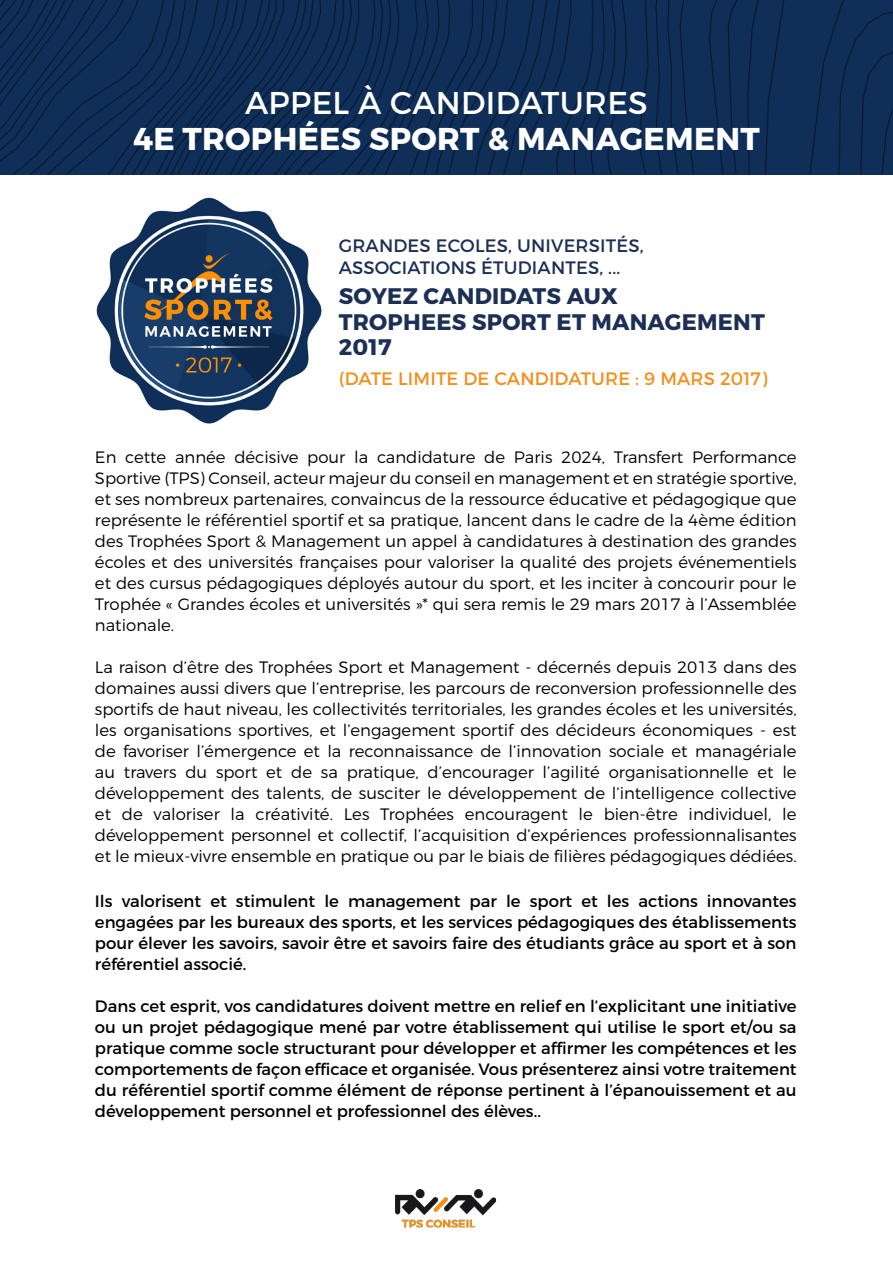
<style>
.page{position:relative;width:893px;height:1263px;background:#fff}
.page>*{position:absolute;margin:0;border:0;box-sizing:border-box;transform-origin:0 0}
.t1{font:700 31.5px "Montserrat";letter-spacing:.01em;color:#fff}
.t2{font:31.5px "Montserrat";letter-spacing:.01em;color:#fff}
.t3{font:700 22.5px/25.5px "Montserrat";letter-spacing:.01em;color:#1c3055}
.t4{font:18px/22.5px "Montserrat";letter-spacing:.01em;color:#1c3055}
.t5{font:18px "Montserrat";letter-spacing:.01em;color:#f38f1c}
.t6{font:300 16.5px/21px "Montserrat";color:#000;text-align:justify}
.t7{font:16.5px/21px "Montserrat";color:#000;text-align:justify}
</style>
<div class="page">
<img style="left:0;top:0;width:893px;height:174px">
<img style="left:96px;top:197px;width:226px;height:227px">
<img style="left:395px;top:1189px;width:102px;height:39px">
<h1 class="t2" style="left:245px;top:83px;width:404px">APPEL À CANDIDATURES</h1>
<h1 class="t1" style="left:133px;top:119px;width:628px">4E TROPHÉES SPORT &amp; MANAGEMENT</h1>
<p class="t4" style="left:339px;top:234px;width:306px">GRANDES ECOLES, UNIVERSITÉS,<br>ASSOCIATIONS ÉTUDIANTES, ...</p>
<h2 class="t3" style="left:339px;top:284px;width:428px">SOYEZ CANDIDATS AUX<br>TROPHEES SPORT ET MANAGEMENT<br>2017</h2>
<p class="t5" style="left:339px;top:368px;width:430px">(DATE LIMITE DE CANDIDATURE : 9 MARS 2017)</p>
<p class="t6" style="left:95px;top:446px;width:703px">En cette année décisive pour la candidature de Paris 2024, Transfert Performance Sportive (TPS) Conseil, acteur majeur du conseil en management et en stratégie sportive, et ses nombreux partenaires, convaincus de la ressource éducative et pédagogique que représente le référentiel sportif et sa pratique, lancent dans le cadre de la 4ème édition des Trophées Sport &amp; Management un appel à candidatures à destination des grandes écoles et des universités françaises pour valoriser la qualité des projets événementiels et des cursus pédagogiques déployés autour du sport, et les inciter à concourir pour le Trophée « Grandes écoles et universités »* qui sera remis le 29 mars 2017 à l’Assemblée nationale.</p>
<p class="t6" style="left:95px;top:656px;width:703px">La raison d’être des Trophées Sport et Management - décernés depuis 2013 dans des domaines aussi divers que l’entreprise, les parcours de reconversion professionnelle des sportifs de haut niveau, les collectivités territoriales, les grandes écoles et les universités, les organisations sportives, et l’engagement sportif des décideurs économiques - est de favoriser l’émergence et la reconnaissance de l’innovation sociale et managériale au travers du sport et de sa pratique, d’encourager l’agilité organisationnelle et le développement des talents, de susciter le développement de l’intelligence collective et de valoriser la créativité. Les Trophées encouragent le bien-être individuel, le développement personnel et collectif, l’acquisition d’expériences professionnalisantes et le mieux-vivre ensemble en pratique ou par le biais de filières pédagogiques dédiées.</p>
<p class="t7" style="left:95px;top:891px;width:703px">Ils valorisent et stimulent le management par le sport et les actions innovantes engagées par les bureaux des sports, et les services pédagogiques des établissements pour élever les savoirs, savoir être et savoirs faire des étudiants grâce au sport et à son référentiel associé.</p>
<p class="t7" style="left:95px;top:996px;width:703px">Dans cet esprit, vos candidatures doivent mettre en relief en l’explicitant une initiative ou un projet pédagogique mené par votre établissement qui utilise le sport et/ou sa pratique comme socle structurant pour développer et affirmer les compétences et les comportements de façon efficace et organisée. Vous présenterez ainsi votre traitement du référentiel sportif comme élément de réponse pertinent à l’épanouissement et au développement personnel et professionnel des élèves..</p>
</div>
